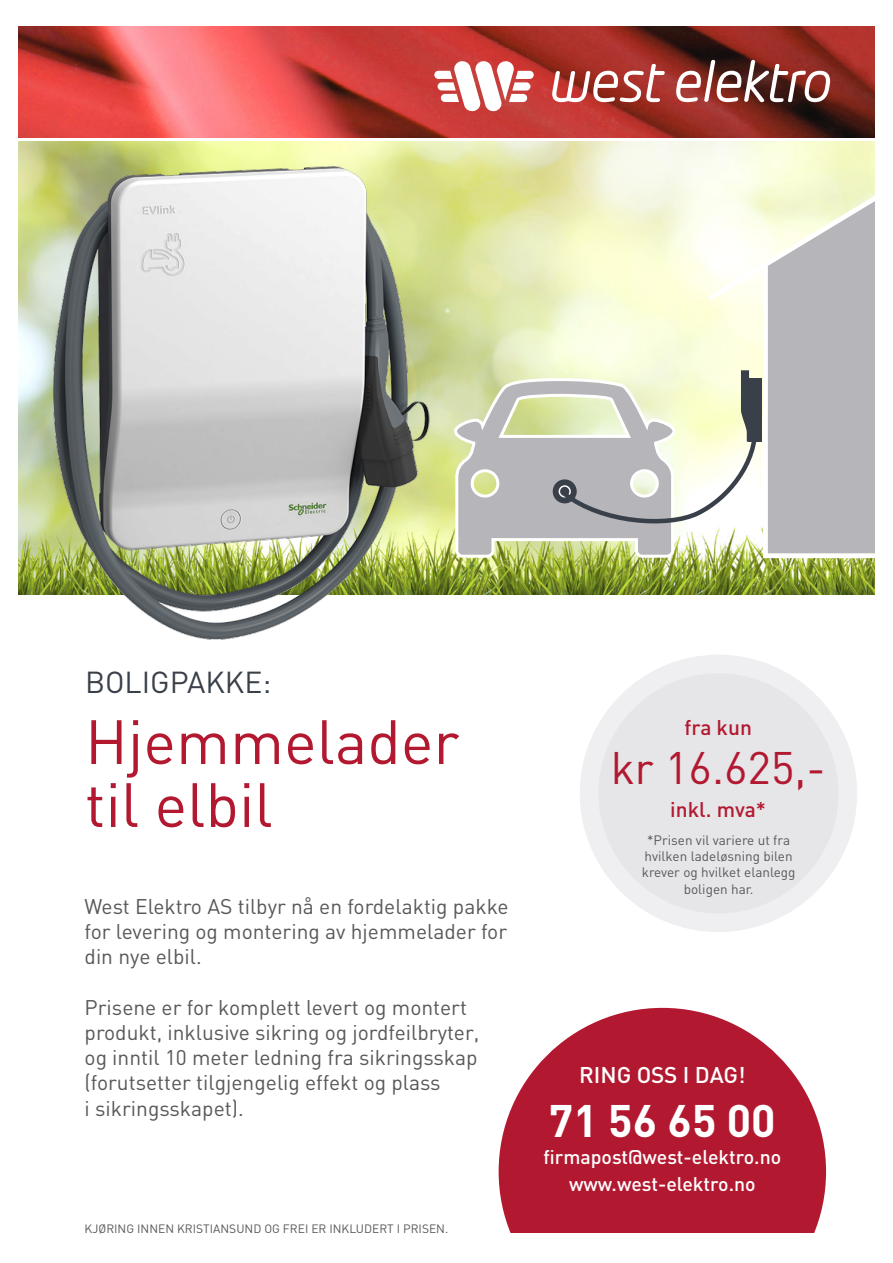
<style>
.page{position:relative;width:893px;height:1263px;background:#fff}
.page>*{position:absolute;margin:0;border:0;box-sizing:border-box;transform-origin:0 0}
.t1{font:61.5px/63px "DIN";color:#b21930}
.t2{font:45px "DIN";color:#b21930}
.t3{font:700 45px "DIN";color:#fff}
.t4{font:30px "DIN";color:#394049}
.t5{font:500 22.5px "DIN";color:#fff}
.t6{font:21px/25.2px "DIN";color:#585857;text-align:justify}
.t7{font:500 21px "DIN";color:#b21930}
.t8{font:500 19.5px/27px "DIN";color:#fff;text-align:center}
.t9{font:13.5px/16.2px "DIN";color:#585857;text-align:center}
.t10{font:12px "DIN";color:#585857}
</style>
<div class="page">
<img style="left:18px;top:26px;width:857px;height:111px">
<img style="left:18px;top:141px;width:857px;height:454px">
<svg style="left:434px;top:60px;width:100px;height:52px"></svg>
<svg style="left:552px;top:64px;width:113px;height:38px"></svg>
<svg style="left:676px;top:60px;width:154px;height:42px"></svg>
<svg style="left:499px;top:1008px;width:327px;height:225px;fill:#b21930"></svg>
<svg style="left:580px;top:655px;width:277px;height:277px"></svg>
<svg style="left:598px;top:673px;width:240px;height:240px;background:#e9e8ea"></svg>
<img style="left:49px;top:162px;width:384px;height:478px">
<svg style="left:453px;top:150px;width:422px;height:409px;background:#d9dcc5"></svg>
<h3 class="t4" style="left:85px;top:663px;width:188px">BOLIGPAKKE:</h3>
<h1 class="t1" style="left:85px;top:709px;width:376px">Hjemmelader til elbil</h1>
<p class="t6" style="left:85px;top:893px;width:426px">West Elektro AS tilbyr nå en fordelaktig pakke for levering og montering av hjemmelader for din nye elbil.</p>
<p class="t6" style="left:85px;top:994px;width:396px;text-align:left">Prisene er for komplett levert og montert produkt, inklusive sikring og jordfeilbryter, og inntil 10 meter ledning fra sikringsskap (forutsetter tilgjengelig effekt og plass<br>i sikringsskapet).</p>
<p class="t10" style="left:85px;top:1221px;width:365px">KJØRING INNEN KRISTIANSUND OG FREI ER INKLUDERT I PRISEN.</p>
<p class="t7" style="left:684px;top:714px;width:69px">fra kun</p>
<h2 class="t2" style="left:611px;top:740px;width:216px">kr 16.625,-</h2>
<p class="t7" style="left:670px;top:796px;width:97px">inkl. mva*</p>
<p class="t9" style="left:642px;top:832px;width:155px">*Prisen vil variere ut fra hvilken ladeløsning bilen krever og hvilket elanlegg boligen har.</p>
<p class="t5" style="left:579px;top:1060px;width:168px">RING OSS I DAG!</p>
<h2 class="t3" style="left:549px;top:1091px;width:228px">71 56 65 00</h2>
<p class="t8" style="left:543px;top:1142px;width:239px">firmapost@west-elektro.no www.west-elektro.no</p>
</div>
